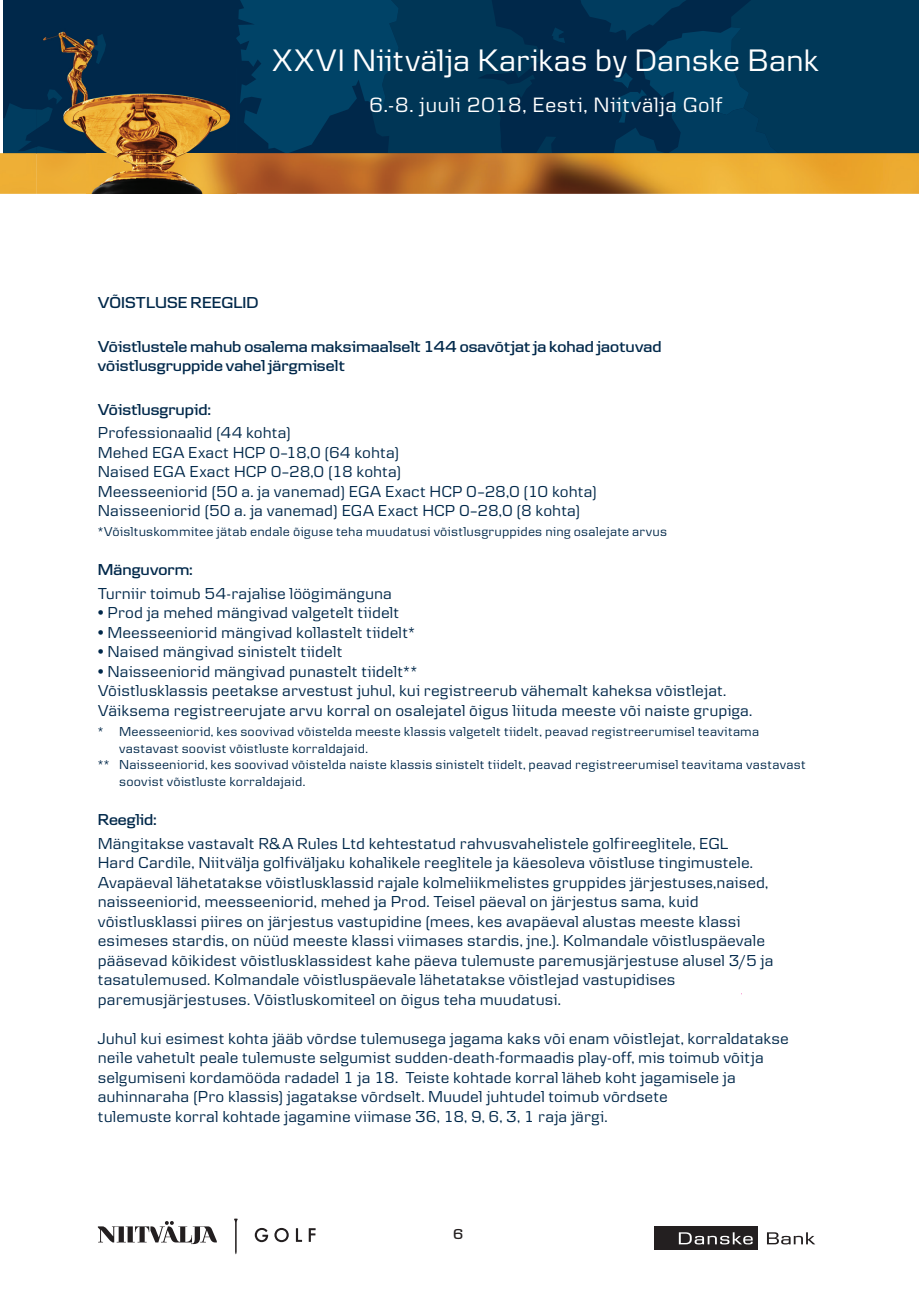
<style>
.page{position:relative;width:919px;height:1289px;background:#fff}
.page>*{position:absolute;margin:0;border:0;box-sizing:border-box;transform-origin:0 0}
.t1{font:32.4px "Danske Text";color:#fff}
.t2{font:21.6px "Danske Text";letter-spacing:.025em;color:#fff}
.t3{font:16.5px/19.5px "Danske Text";color:#00284a}
.t4{font:600 16.5px/19.5px "Danske Headline";color:#00284a}
.t5{font:600 15px "Danske Headline";color:#231f20}
.t6{font:13.5px "Danske Text";letter-spacing:.015em;color:#00284a}
</style>
<div class="page">
<div style="left:3px;top:0;width:915px;height:153px;background:#00284a"></div>
<svg style="left:3px;top:103px;width:34px;height:50px"></svg>
<img style="left:0;top:153px;width:918px;height:41px">
<img style="left:37px;top:31px;width:199px;height:163px">
<svg style="left:236px;top:0;width:682px;height:153px"></svg>
<img style="left:93px;top:34px;width:13px;height:30px">
<img style="left:37px;top:89px;width:33px;height:64px">
<svg style="left:98px;top:1221px;width:119px;height:22px"></svg>
<svg style="left:234px;top:1218px;width:4px;height:36px"></svg>
<svg style="left:255px;top:1227px;width:13px;height:15px"></svg>
<svg style="left:274px;top:1227px;width:15px;height:15px"></svg>
<svg style="left:296px;top:1228px;width:6px;height:13px"></svg>
<svg style="left:309px;top:1228px;width:6px;height:13px"></svg>
<svg style="left:654px;top:1226px;width:104px;height:24px"></svg>
<div style="left:654px;top:1225px;width:103px;height:24px;background:#231f20"></div>
<svg style="left:678px;top:1232px;width:74px;height:12px"></svg>
<svg style="left:767px;top:1232px;width:48px;height:12px"></svg>
<h1 class="t1" style="left:272px;top:41px;width:548px">XXVI Niitvälja Karikas by Danske Bank</h1>
<h2 class="t2" style="left:369px;top:92px;width:354px">6.-8. juuli 2018, Eesti, Niitvälja Golf</h2>
<p class="t4" style="left:98px;top:293px;width:162px">VÕISTLUSE REEGLID</p>
<p class="t4" style="left:98px;top:336px;width:565px">Võistlustele mahub osalema maksimaalselt 144 osavõtjat ja kohad jaotuvad võistlusgruppide vahel järgmiselt</p>
<p class="t4" style="left:98px;top:399px;width:114px">Võistlusgrupid:</p>
<p class="t3" style="left:98px;top:422px;width:500px">Professionaalid (44 kohta)<br>Mehed EGA Exact HCP 0–18,0 (64 kohta)<br>Naised EGA Exact HCP 0–28,0 (18 kohta)<br>Meesseeniorid (50 a. ja vanemad) EGA Exact HCP 0–28,0 (10 kohta)<br>Naisseeniorid (50 a. ja vanemad) EGA Exact HCP 0–28,0 (8 kohta)</p>
<p class="t6" style="left:98px;top:523px;width:570px">*Võisltuskommitee jätab endale õiguse teha muudatusi võistlusgruppides ning osalejate arvus</p>
<p class="t4" style="left:98px;top:559px;width:96px">Mänguvorm:</p>
<p class="t3" style="left:98px;top:583px;width:296px">Turniir toimub 54-rajalise löögimänguna</p>
<p class="t3" style="left:98px;top:602px;width:303px">• Prod ja mehed mängivad valgetelt tiidelt</p>
<p class="t3" style="left:98px;top:622px;width:318px">• Meesseeniorid mängivad kollastelt tiidelt*</p>
<p class="t3" style="left:98px;top:641px;width:246px">• Naised mängivad sinistelt tiidelt</p>
<p class="t3" style="left:98px;top:661px;width:656px">• Naisseeniorid mängivad punastelt tiidelt**<br>Võistlusklassis peetakse arvestust juhul, kui registreerub vähemalt kaheksa võistlejat.<br>Väiksema registreerujate arvu korral on osalejatel õigus liituda meeste või naiste grupiga.</p>
<p class="t6" style="left:98px;top:724px;width:662px">* Meesseeniorid, kes soovivad võistelda meeste klassis valgetelt tiidelt, peavad registreerumisel teavitama</p>
<p class="t6" style="left:119px;top:740px;width:250px">vastavast soovist võistluste korraldajaid.</p>
<p class="t6" style="left:98px;top:757px;width:709px">** Naisseeniorid, kes soovivad võistelda naiste klassis sinistelt tiidelt, peavad registreerumisel teavitama vastavast</p>
<p class="t6" style="left:119px;top:773px;width:188px">soovist võistluste korraldajaid.</p>
<p class="t4" style="left:98px;top:809px;width:60px">Reeglid:</p>
<p class="t3" style="left:98px;top:833px;width:677px">Mängitakse vastavalt R&amp;A Rules Ltd kehtestatud rahvusvahelistele golfireeglitele, EGL<br>Hard Cardile, Niitvälja golfiväljaku kohalikele reeglitele ja käesoleva võistluse tingimustele.<br>Avapäeval lähetatakse võistlusklassid rajale kolmeliikmelistes gruppides järjestuses,naised, naisseeniorid, meesseeniorid, mehed ja Prod. Teisel päeval on järjestus sama, kuid võistlusklassi piires on järjestus vastupidine (mees, kes avapäeval alustas meeste klassi esimeses stardis, on nü ü d meeste klassi viimases stardis, jne.). Kolmandale võistluspäevale pääsevad kõikidest võistlusklassidest kahe päeva tulemuste paremusjärjestuse alusel 3/5 ja tasatulemused. Kolmandale võistluspäevale lähetatakse võistlejad vastupidises paremusjärjestuses. Võistluskomiteel on õigus teha muudatusi.</p>
<p class="t3" style="left:98px;top:1028px;width:692px">Juhul kui esimest kohta jääb võrdse tulemusega jagama kaks või enam võistlejat, korraldatakse neile vahetult peale tulemuste selgumist sudden-death-formaadis play-off, mis toimub võitja selgumiseni kordamööda radadel 1 ja 18. Teiste kohtade korral läheb koht jagamisele ja auhinnaraha (Pro klassis) jagatakse võrdselt. Muudel juhtudel toimub võrdsete<br>tulemuste korral kohtade jagamine viimase 36, 18, 9, 6, 3, 1 raja järgi.</p>
<p class="t5" style="left:453px;top:1224px;width:12px">6</p>
</div>
